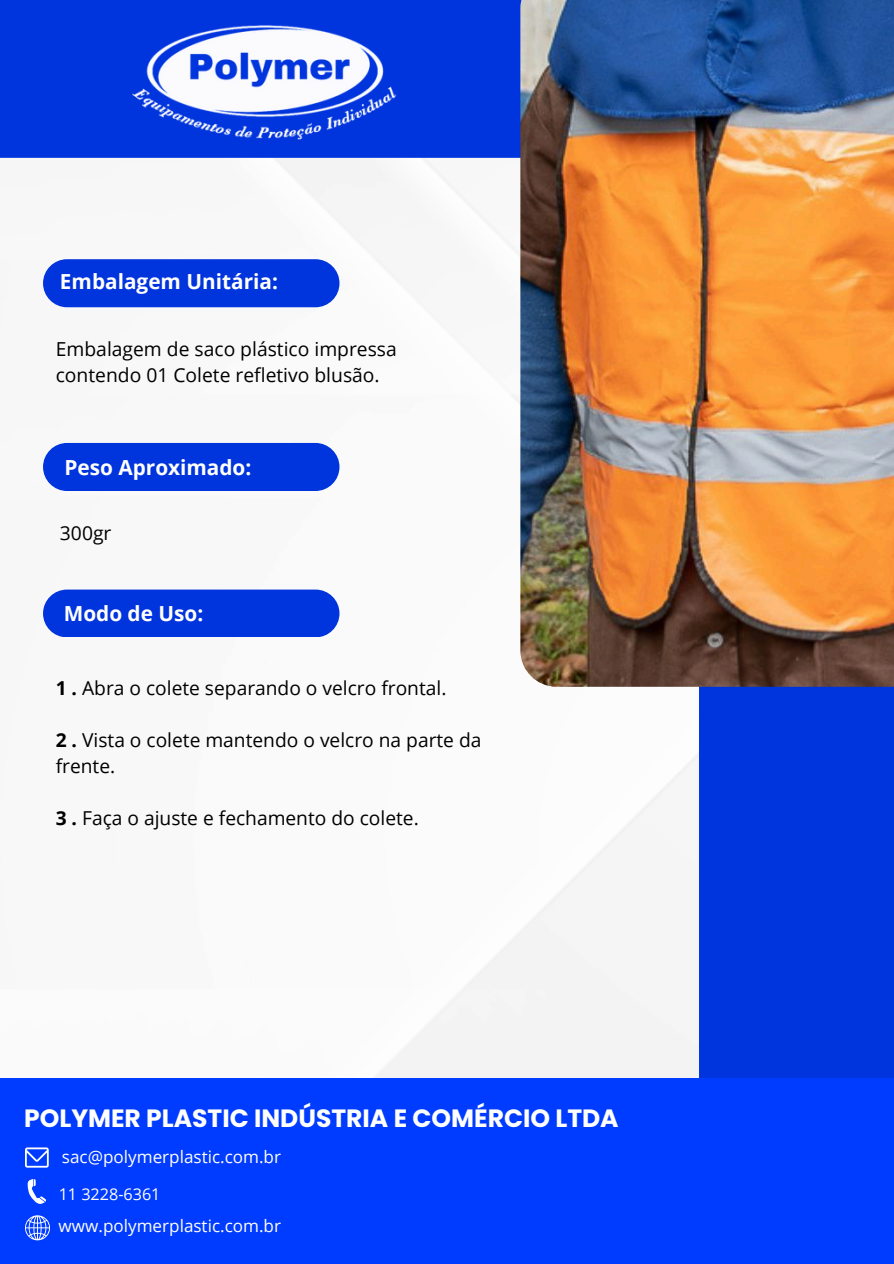
<style>
.page{position:relative;width:894px;height:1264px;background:#fff}
.page>*{position:absolute;margin:0;border:0;box-sizing:border-box;transform-origin:0 0}
.t1{font:700 25.05px "Poppins";color:#fff}
.t2{font:700 20.7px "Open Sans";color:#fff}
.t3{font:19.2px/25.8px "Open Sans";color:#000}
.t4{font:17.1px "Open Sans";color:#fff}
.t5{font:16.2px "Open Sans";color:#fff}
.s1{font-weight:700}
</style>
<div class="page">
<img style="left:43px;top:174px;width:655px;height:904px">
<div style="left:0;top:0;width:893px;height:158px;background:#0034dd"></div>
<img style="left:79px;top:25px;width:367px;height:149px">
<div style="left:698px;top:0;width:195px;height:1263px;background:#0034dd"></div>
<img style="left:520px;top:0;width:373px;height:686px">
<div style="left:43px;top:259px;width:296px;height:48px;background:#0034dd;border-radius:24px"></div>
<div style="left:43px;top:443px;width:296px;height:48px;background:#0034dd;border-radius:24px"></div>
<div style="left:43px;top:589px;width:296px;height:48px;background:#0034dd;border-radius:24px"></div>
<div style="left:0;top:1078px;width:893px;height:185px;background:#003cff"></div>
<svg style="left:25px;top:1147px;width:24px;height:20px"></svg>
<svg style="left:28px;top:1179px;width:18px;height:25px"></svg>
<svg style="left:25px;top:1215px;width:25px;height:24px"></svg>
<h3 class="t2" style="left:60px;top:266px;width:219px">Embalagem Unitária:</h3>
<h2 class="t3" style="left:56px;top:335px;width:342px">Embalagem de saco plástico impressa contendo 01 Colete refletivo blusão.</h2>
<h3 class="t2" style="left:64px;top:453px;width:188px">Peso Aproximado:</h3>
<h3 class="t3" style="left:60px;top:519px;width:53px">300gr</h3>
<h3 class="t2" style="left:64px;top:598px;width:141px">Modo de Uso:</h3>
<h2 class="t3" style="left:56px;top:674px;width:392px"><span class="s1">1 .</span> Abra o colete separando o velcro frontal.</h2>
<h3 class="t3" style="left:56px;top:726px;width:427px"><span class="s1">2 .</span> Vista o colete mantendo o velcro na parte da frente.</h3>
<h2 class="t3" style="left:56px;top:804px;width:364px"><span class="s1">3 .</span> Faça o ajuste e fechamento do colete.</h2>
<h1 class="t1" style="left:24px;top:1100px;width:596px">POLYMER PLASTIC INDÚSTRIA E COMÉRCIO LTDA</h1>
<p class="t4" style="left:62px;top:1144px;width:220px">sac@polymerplastic.com.br</p>
<p class="t5" style="left:59px;top:1182px;width:103px">11 3228-6361</p>
<p class="t4" style="left:59px;top:1214px;width:224px">www.polymerplastic.com.br</p>
</div>
